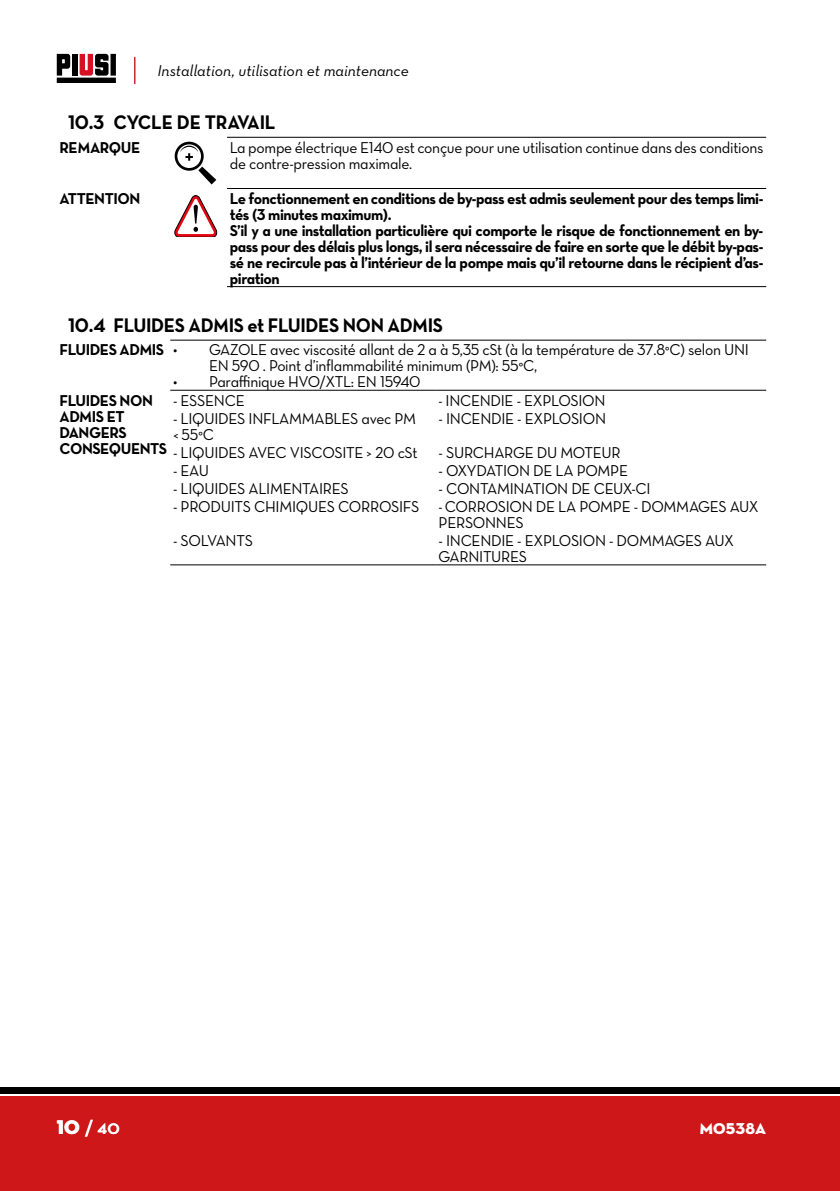
<style>
.page{position:relative;width:840px;height:1191px;background:#fff}
.page>*{position:absolute;margin:0;border:0;box-sizing:border-box;transform-origin:0 0}
.FR-SOTTOTITOLI{font:20px "Neutraface Text Bold Alt";letter-spacing:-.02em;color:#000;scale:.95 1}
.t1{font:700 20px "Neutraface Display";color:#fff}
.FR-TESTO_NORMALE{font:16px/16px "Neutraface Text Book Alt";letter-spacing:-.02em;color:#000}
.FR-NOTE_DI_ATTENZIONE{font:16px/16px "Neutraface Text Bold Alt";letter-spacing:-.03em;color:#000}
.FR-TESTO_NORMALE-2{font:16px/16px "Neutraface Text Book Alt";letter-spacing:-.02em;color:#000;scale:.9 1}
.t2{font:16px "Neutraface Text Book Italic Alt";color:#000}
.t3{font:16px "Neutraface Display Titling";letter-spacing:.01em;color:#fff}
.s1{font-family:"Neutraface Display Titling";font-weight:400}
</style>
<div class="page">
<svg style="left:57px;top:54px;width:59px;height:29px"></svg>
<div style="left:72px;top:54px;width:6px;height:22px;background:#000"></div>
<div style="left:0;top:1096px;width:839px;height:95px;background:#cd1719"></div>
<div style="left:0;top:1087px;width:839px;height:6px;background:#000"></div>
<svg style="left:134px;top:57px;width:1px;height:27px"></svg>
<hr style="left:227px;top:137px;width:538px;height:1px;background:#000">
<hr style="left:227px;top:188px;width:538px;height:1px;background:#000">
<hr style="left:227px;top:286px;width:538px;height:1px;background:#000">
<svg style="left:174px;top:142px;width:42px;height:42px"></svg>
<svg style="left:174px;top:195px;width:43px;height:42px"></svg>
<hr style="left:170px;top:340px;width:265px;height:1px;background:#000">
<hr style="left:435px;top:340px;width:330px;height:1px;background:#000">
<hr style="left:170px;top:390px;width:265px;height:1px;background:#000">
<hr style="left:435px;top:390px;width:330px;height:1px;background:#000">
<hr style="left:170px;top:564px;width:265px;height:1px;background:#000">
<hr style="left:435px;top:564px;width:330px;height:1px;background:#000">
<p class="t2" style="left:157px;top:61px;width:253px">Installation, utilisation et maintenance</p>
<p class="FR-SOTTOTITOLI" style="left:68px;top:109px;width:220px">10.3 CYCLE DE TRAVAIL</p>
<p class="FR-NOTE_DI_ATTENZIONE" style="left:59px;top:139px;width:82px">REMARQUE</p>
<p class="FR-TESTO_NORMALE" style="left:230px;top:139px;width:535px">La pompe électrique E140 est conçue pour une utilisation continue dans des conditions de contre-pression maximale.</p>
<p class="FR-NOTE_DI_ATTENZIONE" style="left:59px;top:190px;width:82px">ATTENTION</p>
<p class="FR-NOTE_DI_ATTENZIONE" style="left:230px;top:190px;width:534px">Le fonctionnement en conditions de by-pass est admis seulement pour des temps limi&shy;tés (3 minutes maximum).</p>
<p class="FR-NOTE_DI_ATTENZIONE" style="left:230px;top:222px;width:534px;text-align:justify">S’il y a une installation particulière qui comporte le risque de fonctionnement en by&shy;pass pour des délais plus longs, il sera nécessaire de faire en sorte que le débit by-pas&shy;sé ne recircule pas à l’intérieur de la pompe mais qu’il retourne dans le récipient d’as&shy;piration</p>
<p class="FR-SOTTOTITOLI" style="left:68px;top:312px;width:396px">10.4 FLUIDES ADMIS et FLUIDES NON ADMIS</p>
<p class="FR-NOTE_DI_ATTENZIONE" style="left:59px;top:342px;width:106px">FLUIDES ADMIS</p>
<p class="FR-TESTO_NORMALE" style="left:209px;top:342px;width:541px;text-indent:-36px">• GAZOLE avec viscosité allant de 2 a à 5,35 cSt (à la température de 37.8°C) selon UNI<br>EN 590 . Point d’inflammabilité minimum (PM): 55°C,</p>
<p class="FR-TESTO_NORMALE" style="left:173px;top:374px;width:249px">• Paraffinique HVO/XTL: EN 15940</p>
<p class="FR-NOTE_DI_ATTENZIONE" style="left:59px;top:392px;width:95px">FLUIDES NON</p>
<p class="FR-NOTE_DI_ATTENZIONE" style="left:59px;top:408px;width:67px">ADMIS ET</p>
<p class="FR-NOTE_DI_ATTENZIONE" style="left:59px;top:424px;width:69px">DANGERS</p>
<p class="FR-NOTE_DI_ATTENZIONE" style="left:59px;top:440px;width:109px">CONSEQUENTS</p>
<p class="FR-TESTO_NORMALE" style="left:173px;top:392px;width:73px">- ESSENCE</p>
<p class="FR-TESTO_NORMALE-2" style="left:438px;top:392px;width:187px">- INCENDIE - EXPLOSION</p>
<p class="FR-TESTO_NORMALE" style="left:173px;top:410px;width:244px">- LIQUIDES INFLAMMABLES avec PM &lt; 55°C</p>
<p class="FR-TESTO_NORMALE" style="left:438px;top:410px;width:169px">- INCENDIE - EXPLOSION</p>
<p class="FR-TESTO_NORMALE" style="left:173px;top:444px;width:246px">- LIQUIDES AVEC VISCOSITE &gt; 20 cSt</p>
<p class="FR-TESTO_NORMALE" style="left:438px;top:444px;width:183px">- SURCHARGE DU MOTEUR</p>
<p class="FR-TESTO_NORMALE" style="left:173px;top:462px;width:37px">- EAU</p>
<p class="FR-TESTO_NORMALE" style="left:438px;top:462px;width:191px">- OXYDATION DE LA POMPE</p>
<p class="FR-TESTO_NORMALE" style="left:173px;top:480px;width:177px">- LIQUIDES ALIMENTAIRES</p>
<p class="FR-TESTO_NORMALE" style="left:438px;top:480px;width:213px">- CONTAMINATION DE CEUX-CI</p>
<p class="FR-TESTO_NORMALE" style="left:173px;top:498px;width:248px">- PRODUITS CHIMIQUES CORROSIFS</p>
<p class="FR-TESTO_NORMALE-2" style="left:438px;top:498px;width:357px">- CORROSION DE LA POMPE - DOMMAGES AUX<br>PERSONNES</p>
<p class="FR-TESTO_NORMALE" style="left:173px;top:532px;width:81px">- SOLVANTS</p>
<p class="FR-TESTO_NORMALE" style="left:438px;top:532px;width:297px">- INCENDIE - EXPLOSION - DOMMAGES AUX<br>GARNITURES</p>
<p class="t1" style="left:57px;top:1116px;width:65px"><span class="s1">10</span> / 40</p>
<p class="t3" style="left:699px;top:1118px;width:68px">M0538A</p>
</div>
